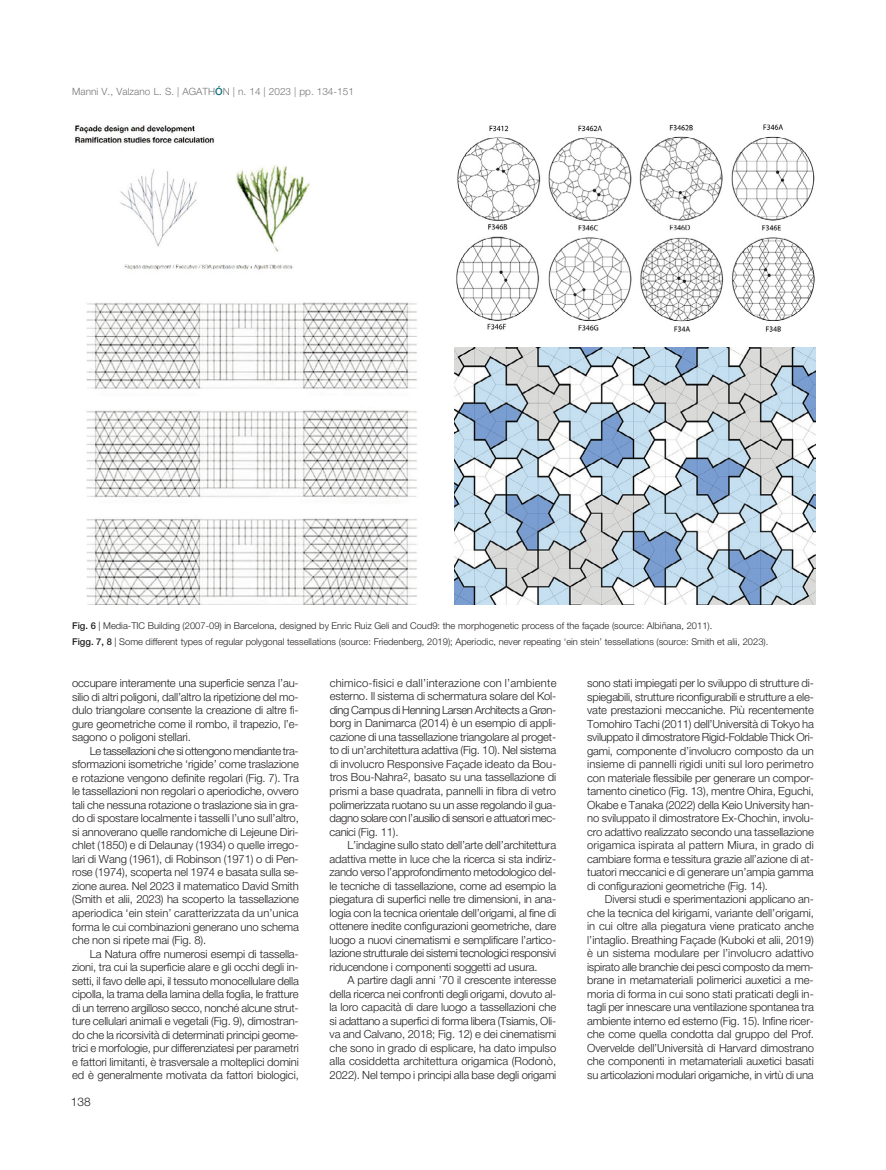
<style>
.page{position:relative;width:886px;height:1170px;background:#fff}
.page>*{position:absolute;margin:0;border:0;box-sizing:border-box;transform-origin:0 0}
.t1{font:300 11.88px "Helvetica Neue LT Std";color:#231f20}
.t2{font:300 11.25px/13.5px "Helvetica Neue LT Std";letter-spacing:-.01em;color:#231f20;text-align:justify}
.t3{font:300 10px "Helvetica Neue LT Std";color:#777574}
.t4{font:300 9.38px/15.8px "Helvetica Neue LT Std";color:#231f20}
.s1{font-weight:500;color:#096e7c}
.s2{font-weight:500}
</style>
<div class="page">
<img style="left:75px;top:124px;width:342px;height:481px">
<img style="left:456px;top:124px;width:359px;height:208px">
<img style="left:455px;top:348px;width:360px;height:257px">
<p class="t3" style="left:72px;top:88px;width:283px">Manni V., Valzano L. S. | AGATH<span class="s1">Ó</span>N | n. 14 | 2023 | pp. 134-151</p>
<p class="t4" style="left:72px;top:618px;width:698px"><span class="s2">Fig. 6</span> | Media-TIC Building (2007-09) in Barcelona, designed by Enric Ruiz Geli and Coud9: the morphogenetic process of the façade (source: Albiñana, 2011).<br><span class="s2">Figg. 7, 8</span> | Some different types of regular polygonal tessellations (source: Friedenberg, 2019); Aperiodic, never repeating ‘ein stein’ tessellations (source: Smith et alii, 2023).</p>
<p class="t2" style="left:72px;top:677px;width:228px">occupare interamente una superficie senza l’au&shy;silio di altri poligoni, dall’altro la ripetizione del mo&shy;dulo triangolare consente la creazione di altre fi&shy;gure geometriche come il rombo, il trapezio, l’e&shy;sagono o poligoni stellari.</p>
<p class="t2" style="left:72px;top:745px;width:228px;text-indent:18px">Le tassellazioni che si ottengono mendiante tra&shy;sformazioni isometriche ‘rigide’ come traslazione e rotazione vengono definite regolari (Fig. 7). Tra le tassellazioni non regolari o aperiodiche, ovvero tali che nessuna rotazione o traslazione sia in gra&shy;do di spostare localmente i tasselli l’uno sull’altro, si annoverano quelle randomiche di Lejeune Diri&shy;chlet (1850) e di Delaunay (1934) o quelle irrego&shy;lari di Wang (1961), di Robinson (1971) o di Pen&shy;rose (1974), scoperta nel 1974 e basata sulla se&shy;zione aurea. Nel 2023 il matematico David Smith (Smith et alii, 2023) ha scoperto la tassellazione aperiodica ‘ein stein’ caratterizzata da un’unica forma le cui combinazioni generano uno schema che non si ripete mai (Fig. 8).</p>
<p class="t2" style="left:72px;top:947px;width:228px;text-indent:18px">La Natura offre numerosi esempi di tassella&shy;zioni, tra cui la superficie alare e gli occhi degli in&shy;setti, il favo delle api, il tessuto monocellulare della cipolla, la trama della lamina della foglia, le fratture di un terreno argilloso secco, nonché alcune strut&shy;ture cellulari animali e vegetali (Fig. 9), dimostran&shy;do che la ricorsività di determinati principi geome&shy;trici e morfologie, pur differenziatesi per parametri e fattori limitanti, è trasversale a molteplici domini ed è generalmente motivata da fattori biologici,</p>
<p class="t1" style="left:71px;top:1097px;width:21px">138</p>
<p class="t2" style="left:330px;top:677px;width:228px">chimico-fisici e dall’interazione con l’ambiente esterno. Il sistema di schermatura solare del Kol&shy;ding Campus di Henning Larsen Architects a Grøn&shy;borg in Danimarca (2014) è un esempio di appli&shy;cazione di una tassellazione triangolare al proget&shy;to di un’architettura adattiva (Fig. 10). Nel sistema di involucro Responsive Façade ideato da Bou&shy;tros Bou-Nahra<sup>2</sup>, basato su una tassellazione di prismi a base quadrata, pannelli in fibra di vetro polimerizzata ruotano su un asse regolando il gua&shy;dagno solare con l’ausilio di sensori e attuatori mec&shy;canici (Fig. 11).</p>
<p class="t2" style="left:330px;top:839px;width:228px;text-indent:18px">L’indagine sullo stato dell’arte dell’architettura adattiva mette in luce che la ricerca si sta indiriz&shy;zando verso l’approfondimento metodologico del&shy;le tecniche di tassellazione, come ad esempio la piegatura di superfici nelle tre dimensioni, in ana&shy;logia con la tecnica orientale dell’origami, al fine di ottenere inedite configurazioni geometriche, dare luogo a nuovi cinematismi e semplificare l’artico&shy;lazione strutturale dei sistemi tecnologici responsivi riducendone i componenti soggetti ad usura.</p>
<p class="t2" style="left:330px;top:974px;width:228px;text-indent:18px">A partire dagli anni ’70 il crescente interesse della ricerca nei confronti degli origami, dovuto al&shy;la loro capacità di dare luogo a tassellazioni che si adattano a superfici di forma libera (Tsiamis, Oli&shy;va and Calvano, 2018; Fig. 12) e dei cinematismi che sono in grado di esplicare, ha dato impulso alla cosiddetta architettura origamica (Rodonò, 2022). Nel tempo i principi alla base degli origami</p>
<p class="t2" style="left:587px;top:677px;width:228px">sono stati impiegati per lo sviluppo di strutture di&shy;spiegabili, strutture riconfigurabili e strutture a ele&shy;vate prestazioni meccaniche. Più recentemente Tomohiro Tachi (2011) dell’Università di Tokyo ha sviluppato il dimostratore Rigid-Foldable Thick Ori&shy;gami, componente d’involucro composto da un insieme di pannelli rigidi uniti sul loro perimetro con materiale flessibile per generare un compor&shy;tamento cinetico (Fig. 13), mentre Ohira, Eguchi, Okabe e Tanaka (2022) della Keio University han&shy;no sviluppato il dimostratore Ex-Chochin, involu&shy;cro adattivo realizzato secondo una tassellazione origamica ispirata al pattern Miura, in grado di cambiare forma e tessitura grazie all’azione di at&shy;tuatori meccanici e di generare un’ampia gamma di configurazioni geometriche (Fig. 14).</p>
<p class="t2" style="left:587px;top:893px;width:228px;text-indent:18px">Diversi studi e sperimentazioni applicano an&shy;che la tecnica del kirigami, variante dell’origami, in cui oltre alla piegatura viene praticato anche l’intaglio. Breathing Façade (Kuboki et alii, 2019) è un sistema modulare per l’involucro adattivo ispirato alle branchie dei pesci composto da mem&shy;brane in metamateriali polimerici auxetici a me&shy;moria di forma in cui sono stati praticati degli in&shy;tagli per innescare una ventilazione spontanea tra ambiente interno ed esterno (Fig. 15). Infine ricer&shy;che come quella condotta dal gruppo del Prof.<br>Overvelde dell’Università di Harvard dimostrano che componenti in metamateriali auxetici basati su articolazioni modulari origamiche, in virtù di una</p>
</div>
